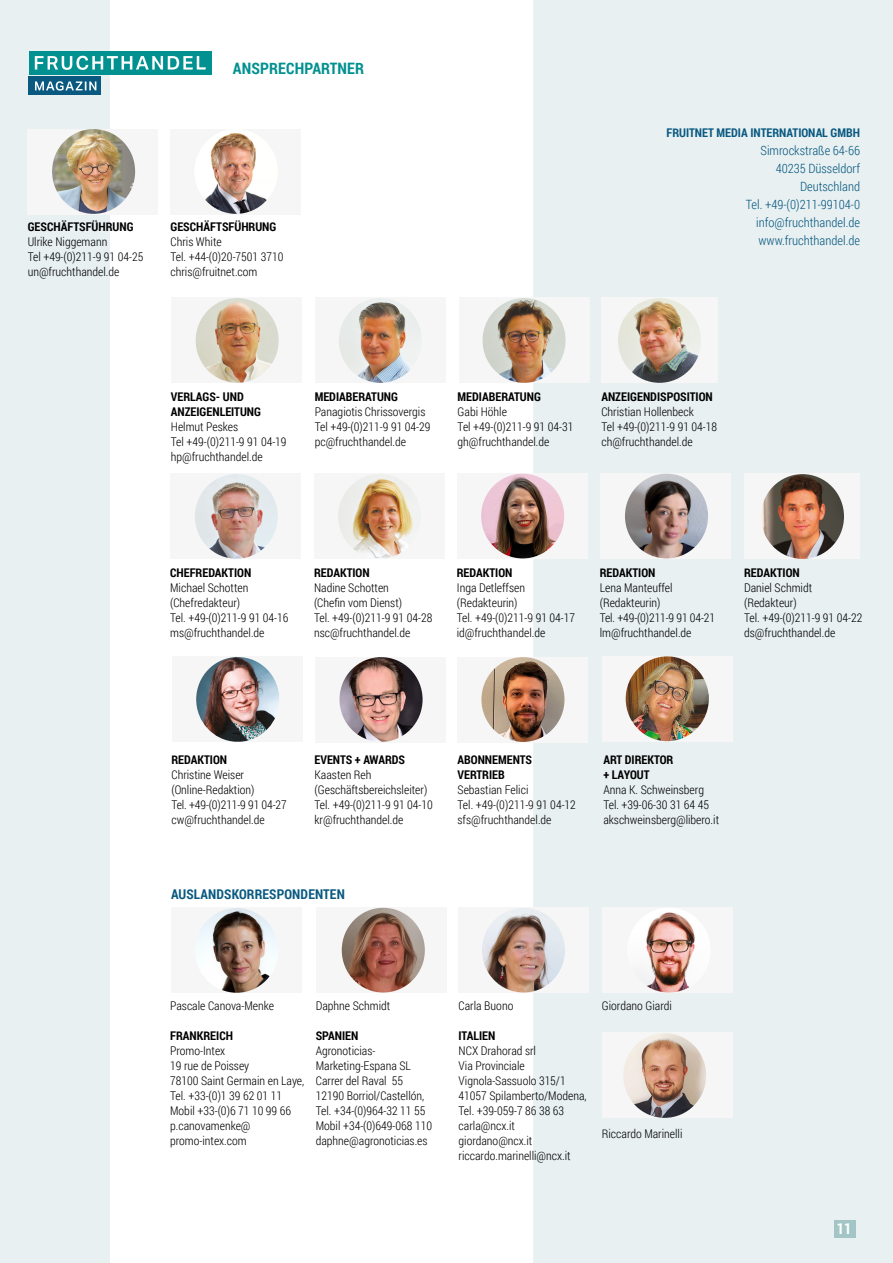
<style>
.page{position:relative;width:893px;height:1263px;background:#fff}
.page>*{position:absolute;margin:0;border:0;box-sizing:border-box;transform-origin:0 0}
.t1{font:700 15.75px "Roboto Condensed";letter-spacing:.01em;color:#009190}
.t2{font:700 15px "Roboto Condensed";color:#fff}
.t3{font:700 13.5px "Roboto Condensed";letter-spacing:.01em;color:#095981}
.t4{font:300 12.75px/18px "Roboto Condensed";color:#095981;text-align:right}
.t5{font:300 12px/15px "Roboto Condensed";color:#000}
.t6{font:700 12px/15px "Roboto Condensed";color:#000}
.t7{font:700 12px "Roboto Condensed";color:#095981}
</style>
<div class="page">
<div style="left:0;top:1px;width:109px;height:1262px;background:#e8f0f1"></div>
<div style="left:533px;top:0;width:360px;height:1263px;background:#e8f0f1"></div>
<div style="left:170px;top:474px;width:131px;height:85px;background:#f6f6f6"></div>
<div style="left:171px;top:298px;width:131px;height:85px;background:#f6f6f6"></div>
<div style="left:314px;top:474px;width:131px;height:85px;background:#f6f6f6"></div>
<div style="left:315px;top:298px;width:130px;height:85px;background:#f6f6f6"></div>
<div style="left:457px;top:474px;width:131px;height:85px;background:#f6f6f6"></div>
<div style="left:459px;top:298px;width:130px;height:85px;background:#f6f6f6"></div>
<div style="left:601px;top:298px;width:117px;height:85px;background:#f6f6f6"></div>
<div style="left:27px;top:129px;width:131px;height:85px;background:#f6f6f6"></div>
<div style="left:170px;top:129px;width:131px;height:85px;background:#f6f6f6"></div>
<div style="left:744px;top:474px;width:116px;height:85px;background:#f6f6f6"></div>
<div style="left:601px;top:474px;width:130px;height:85px;background:#f6f6f6"></div>
<img style="left:52px;top:129px;width:83px;height:85px">
<img style="left:205px;top:133px;width:62px;height:81px">
<img style="left:338px;top:477px;width:75px;height:81px">
<img style="left:481px;top:474px;width:83px;height:84px">
<img style="left:195px;top:474px;width:83px;height:85px">
<img style="left:196px;top:298px;width:83px;height:85px">
<img style="left:339px;top:298px;width:81px;height:85px">
<img style="left:618px;top:298px;width:83px;height:85px">
<img style="left:482px;top:298px;width:84px;height:85px">
<img style="left:625px;top:474px;width:83px;height:84px">
<div style="left:29px;top:51px;width:182px;height:23px;background:#009190"></div>
<svg style="left:35px;top:56px;width:171px;height:14px"></svg>
<div style="left:29px;top:76px;width:72px;height:19px;background:#095981"></div>
<svg style="left:35px;top:81px;width:61px;height:10px"></svg>
<div style="left:459px;top:908px;width:130px;height:85px;background:#f6f6f6"></div>
<div style="left:171px;top:908px;width:131px;height:85px;background:#f6f6f6"></div>
<div style="left:316px;top:908px;width:131px;height:85px;background:#f6f6f6"></div>
<div style="left:602px;top:907px;width:131px;height:85px;background:#f6f6f6"></div>
<div style="left:172px;top:657px;width:131px;height:85px;background:#f6f6f6"></div>
<div style="left:602px;top:657px;width:131px;height:85px;background:#f6f6f6"></div>
<img style="left:342px;top:908px;width:83px;height:84px">
<img style="left:482px;top:908px;width:83px;height:84px">
<img style="left:646px;top:912px;width:49px;height:80px">
<img style="left:626px;top:656px;width:83px;height:85px;border-radius:50%">
<img style="left:626px;top:692px;width:83px;height:49px">
<div style="left:602px;top:1033px;width:131px;height:85px;background:#f6f6f6"></div>
<img style="left:623px;top:1033px;width:83px;height:85px">
<img style="left:201px;top:908px;width:74px;height:85px">
<div style="left:315px;top:657px;width:131px;height:85px;background:#f6f6f6"></div>
<div style="left:458px;top:657px;width:130px;height:85px;background:#f6f6f6"></div>
<img style="left:339px;top:657px;width:84px;height:85px">
<img style="left:481px;top:657px;width:83px;height:85px">
<img style="left:196px;top:657px;width:83px;height:85px">
<img style="left:761px;top:474px;width:83px;height:85px">
<div style="left:834px;top:1220px;width:21px;height:17px;background:#a3c5c6"></div>
<h1 class="t1" style="left:233px;top:58px;width:133px">ANSPRECHPARTNER</h1>
<p class="t6" style="left:28px;top:219px;width:108px">GESCHÄFTSFÜHRUNG</p>
<p class="t5" style="left:28px;top:234px;width:117px">Ulrike Niggemann<br>Tel +49-(0)211-9 91 04-25 un@fruchthandel.de</p>
<p class="t6" style="left:170px;top:219px;width:108px">GESCHÄFTSFÜHRUNG</p>
<p class="t5" style="left:170px;top:234px;width:115px">Chris White<br>Tel. +44-(0)20-7501 3710 chris@fruitnet.com</p>
<p class="t7" style="left:666px;top:124px;width:195px">FRUITNET MEDIA INTERNATIONAL GMBH</p>
<p class="t4" style="left:746px;top:141px;width:116px">Simrockstraße 64-66<br>40235 Düsseldorf<br>Deutschland<br>Tel. +49-(0)211-99104-0 info@fruchthandel.de www.fruchthandel.de</p>
<p class="t6" style="left:171px;top:389px;width:92px">VERLAGS- UND<br>ANZEIGENLEITUNG</p>
<p class="t5" style="left:171px;top:419px;width:117px">Helmut Peskes<br>Tel +49-(0)211-9 91 04-19 hp@fruchthandel.de</p>
<p class="t6" style="left:315px;top:389px;width:85px">MEDIABERATUNG</p>
<p class="t5" style="left:315px;top:404px;width:117px">Panagiotis Chrissovergis<br>Tel +49-(0)211-9 91 04-29 pc@fruchthandel.de</p>
<p class="t6" style="left:458px;top:389px;width:85px">MEDIABERATUNG</p>
<p class="t5" style="left:458px;top:404px;width:117px">Gabi Höhle<br>Tel +49-(0)211-9 91 04-31 gh@fruchthandel.de</p>
<p class="t6" style="left:601px;top:389px;width:113px">ANZEIGENDISPOSITION</p>
<p class="t5" style="left:601px;top:404px;width:117px">Christian Hollenbeck<br>Tel +49-(0)211-9 91 04-18 ch@fruchthandel.de</p>
<p class="t6" style="left:170px;top:565px;width:83px">CHEFREDAKTION</p>
<p class="t5" style="left:170px;top:580px;width:120px">Michael Schotten (Chefredakteur)<br>Tel. +49-(0)211-9 91 04-16 ms@fruchthandel.de</p>
<p class="t6" style="left:314px;top:565px;width:57px">REDAKTION</p>
<p class="t5" style="left:314px;top:580px;width:120px">Nadine Schotten<br>(Chefin vom Dienst)<br>Tel. +49-(0)211-9 91 04-28 nsc@fruchthandel.de</p>
<p class="t6" style="left:457px;top:565px;width:57px">REDAKTION</p>
<p class="t5" style="left:457px;top:580px;width:120px">Inga Detleffsen (Redakteurin)<br>Tel. +49-(0)211-9 91 04-17 id@fruchthandel.de</p>
<p class="t6" style="left:600px;top:565px;width:57px">REDAKTION</p>
<p class="t5" style="left:600px;top:580px;width:117px">Lena Manteuffel (Redakteurin)<br>Tel. +49-(0)211-9 91 04-21 lm@fruchthandel.de</p>
<p class="t6" style="left:744px;top:565px;width:57px">REDAKTION</p>
<p class="t5" style="left:744px;top:580px;width:120px">Daniel Schmidt (Redakteur)<br>Tel. +49-(0)211-9 91 04-22 ds@fruchthandel.de</p>
<p class="t6" style="left:171px;top:752px;width:57px">REDAKTION</p>
<p class="t5" style="left:171px;top:767px;width:117px">Christine Weiser (Online-Redaktion)<br>Tel. +49-(0)211-9 91 04-27 cw@fruchthandel.de</p>
<p class="t6" style="left:314px;top:752px;width:92px">EVENTS + AWARDS</p>
<p class="t5" style="left:314px;top:767px;width:120px">Kaasten Reh (Geschäftsbereichsleiter)<br>Tel. +49-(0)211-9 91 04-10 kr@fruchthandel.de</p>
<p class="t3" style="left:171px;top:884px;width:175px">AUSLANDSKORRESPONDENTEN</p>
<p class="t6" style="left:458px;top:752px;width:76px">ABONNEMENTS<br>VERTRIEB</p>
<p class="t5" style="left:458px;top:782px;width:120px">Sebastian Felici<br>Tel. +49-(0)211-9 91 04-12 sfs@fruchthandel.de</p>
<p class="t6" style="left:603px;top:752px;width:71px">ART DIREKTOR + LAYOUT</p>
<p class="t5" style="left:603px;top:782px;width:117px">Anna K. Schweinsberg<br>Tel. +39-06-30 31 64 45 akschweinsberg@libero.it</p>
<p class="t5" style="left:170px;top:998px;width:105px">Pascale Canova-Menke</p>
<p class="t6" style="left:170px;top:1028px;width:64px">FRANKREICH</p>
<p class="t5" style="left:170px;top:1043px;width:136px">Promo-Intex<br>19 rue de Poissey<br>78100 Saint Germain en Laye,<br>Tel. +33-(0)1 39 62 01 11<br>Mobil +33-(0)6 71 10 99 66 p.canovamenke@ promo-intex.com</p>
<p class="t5" style="left:316px;top:998px;width:76px">Daphne Schmidt</p>
<p class="t6" style="left:316px;top:1028px;width:44px">SPANIEN</p>
<p class="t5" style="left:316px;top:1043px;width:118px">Agronoticias-<br>Marketing-Espana SL<br>Carrer del Raval 55<br>12190 Borriol/Castellón,<br>Tel. +34-(0)964-32 11 55<br>Mobil +34-(0)649-068 110 daphne@agronoticias.es</p>
<p class="t5" style="left:459px;top:998px;width:56px">Carla Buono</p>
<p class="t6" style="left:459px;top:1028px;width:38px">ITALIEN</p>
<p class="t5" style="left:459px;top:1043px;width:129px">NCX Drahorad srl<br>Via Provinciale<br>Vignola-Sassuolo 315/1<br>41057 Spilamberto/Modena,<br>Tel. +39-059-7 86 38 63 carla@ncx.it giordano@ncx.it riccardo.marinelli@ncx.it</p>
<p class="t5" style="left:602px;top:998px;width:72px">Giordano Giardi</p>
<p class="t5" style="left:602px;top:1126px;width:82px">Riccardo Marinelli</p>
<p class="t2" style="left:837px;top:1218px;width:16px">11</p>
</div>
